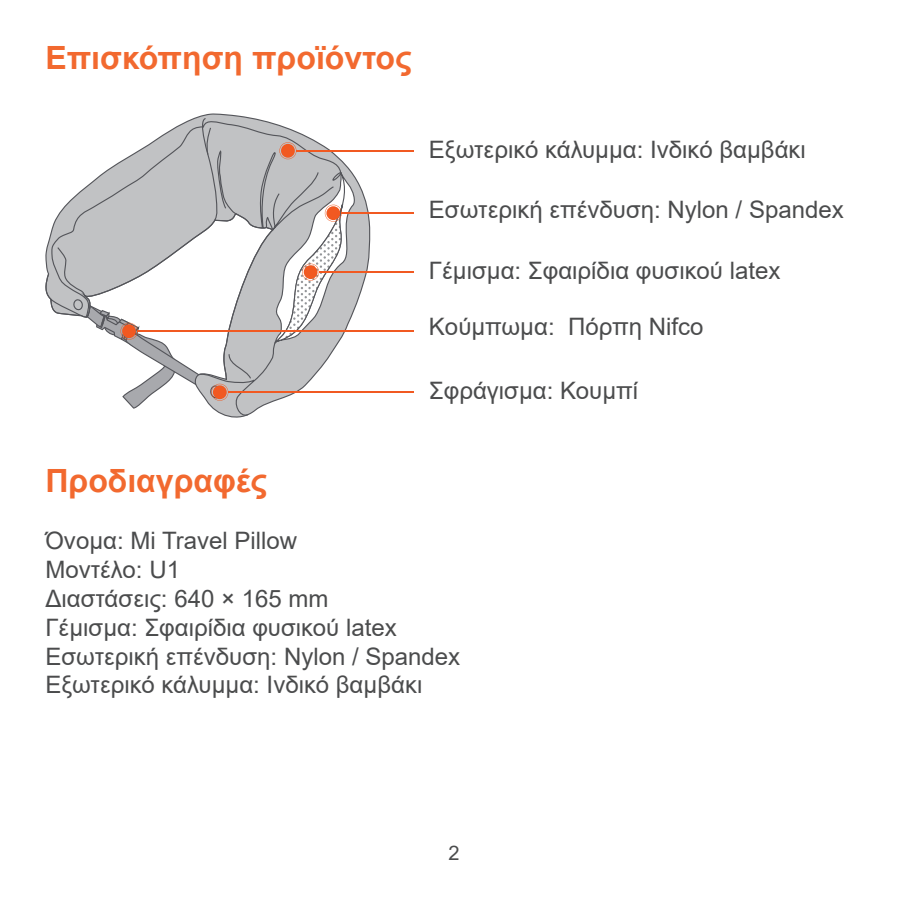
<style>
.page{position:relative;width:908px;height:908px;background:#fff}
.page>*{position:absolute;margin:0;border:0;box-sizing:border-box;transform-origin:0 0}
.t1{font:700 32px "Arial";color:#f2692f}
.t2{font:24px "Arial";color:#4b4c4d}
.t3{font:20px "Arial";color:#4b4c4d}
</style>
<div class="page">
<svg style="left:197px;top:113px;width:173px;height:280px"></svg>
<svg style="left:45px;top:117px;width:298px;height:301px"></svg>
<svg style="left:72px;top:126px;width:286px;height:273px"></svg>
<svg style="left:118px;top:126px;width:245px;height:217px"></svg>
<hr style="left:296px;top:150px;width:117px;height:1px;background:#f15921">
<svg style="left:279px;top:142px;width:17px;height:17px"></svg>
<hr style="left:341px;top:212px;width:72px;height:2px;background:#f15921">
<hr style="left:137px;top:330px;width:276px;height:1px;background:#f15921">
<svg style="left:86px;top:304px;width:114px;height:105px"></svg>
<hr style="left:318px;top:271px;width:95px;height:1px;background:#f15921">
<svg style="left:271px;top:172px;width:85px;height:171px"></svg>
<hr style="left:228px;top:391px;width:185px;height:1px;background:#f15921">
<svg style="left:211px;top:383px;width:17px;height:17px"></svg>
<p class="t1" style="left:45px;top:35px;width:368px">Επισκόπηση προϊόντος</p>
<p class="t2" style="left:429px;top:133px;width:378px">Εξωτερικό κάλυμμα: Ινδικό βαμβάκι</p>
<p class="t2" style="left:429px;top:193px;width:416px">Εσωτερική επένδυση: Nylon / Spandex</p>
<p class="t2" style="left:429px;top:253px;width:353px">Γέμισμα: Σφαιρίδια φυσικού latex</p>
<p class="t2" style="left:429px;top:309px;width:276px">Κoύμπωμα: Πόρπη Nifco</p>
<p class="t2" style="left:429px;top:373px;width:211px">Σφράγισμα: Κουμπί</p>
<p class="t1" style="left:45px;top:457px;width:223px">Προδιαγραφές</p>
<p class="t2" style="left:45px;top:524px;width:253px">Όνομα: Mi Travel Pillow</p>
<p class="t2" style="left:45px;top:552px;width:136px">Μοντέλο: U1</p>
<p class="t2" style="left:45px;top:581px;width:284px">Διαστάσεις: 640 × 165 mm</p>
<p class="t2" style="left:45px;top:610px;width:353px">Γέμισμα: Σφαιρίδια φυσικού latex</p>
<p class="t2" style="left:45px;top:639px;width:416px">Εσωτερική επένδυση: Nylon / Spandex</p>
<p class="t2" style="left:45px;top:668px;width:378px">Εξωτερικό κάλυμμα: Ινδικό βαμβάκι</p>
<p class="t3" style="left:448px;top:838px;width:13px">2</p>
</div>
